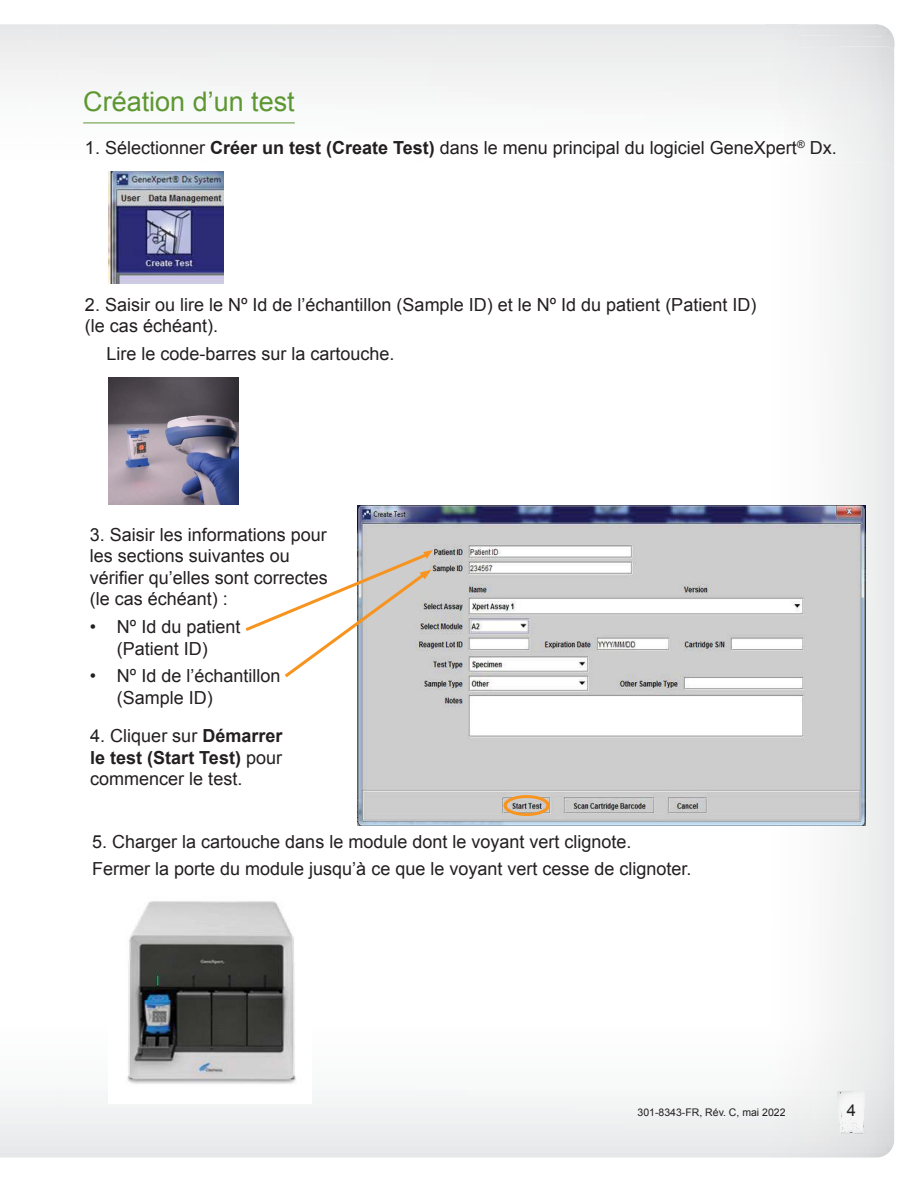
<style>
.page{position:relative;width:918px;height:1188px;background:#fff}
.page>*{position:absolute;margin:0;border:0;box-sizing:border-box;transform-origin:0 0}
.t1{font:27px "Arial";color:#5d9732}
.t2{font:18px/21.6px "Arial";color:#231f20}
.t3{font:16.5px "Arial";color:#231f20}
.t4{font:10.5px "Arial";color:#231f20}
.s1{font-weight:700}
</style>
<div class="page">
<img style="left:358px;top:505px;width:507px;height:320px">
<hr style="left:83px;top:123px;width:212px;height:1px;background:#5d9732">
<img style="left:125px;top:901px;width:176px;height:185px">
<img style="left:108px;top:171px;width:115px;height:112px">
<img style="left:108px;top:377px;width:130px;height:128px">
<div style="left:504px;top:795px;width:46px;height:21px;border:3px solid #f89520;border-radius:50%"></div>
<svg style="left:245px;top:550px;width:188px;height:130px"></svg>
<img style="left:837px;top:1111px;width:1px;height:23px">
<img style="left:837px;top:1091px;width:1px;height:20px">
<img style="left:838px;top:1091px;width:27px;height:43px">
<svg style="left:841px;top:1091px;width:10px;height:5px"></svg>
<img style="left:851px;top:1091px;width:14px;height:5px">
<h1 class="t1" style="left:83px;top:91px;width:213px">Création d’un test</h1>
<p class="t2" style="left:85px;top:138px;width:753px">1. Sélectionner <span class="s1">Créer un test (Create Test)</span> dans le menu principal du logiciel GeneXpert<sup>®</sup> Dx.</p>
<p class="t2" style="left:85px;top:294px;width:673px">2. Saisir ou lire le Nº Id de l’échantillon (Sample ID) et le Nº Id du patient (Patient ID) (le cas échéant).</p>
<p class="t2" style="left:107px;top:345px;width:290px">Lire le code-barres sur la cartouche.</p>
<p class="t2" style="left:90px;top:525px;width:240px">3. Saisir les informations pour les sections suivantes ou vérifier qu’elles sont correctes (le cas échéant) :</p>
<p class="t2" style="left:90px;top:617px;width:152px;text-align:center">• Nº Id du patient (Patient ID)</p>
<p class="t2" style="left:117px;top:667px;width:165px;text-indent:-27px">• Nº Id de l’échantillon (Sample ID)</p>
<p class="t2" style="left:90px;top:727px;width:194px;text-align:justify">4. Cliquer sur <span class="s1">Démarrer le test (Start Test)</span> pour commencer le test.</p>
<p class="t2" style="left:92px;top:829px;width:601px;line-height:27.6px">5. Charger la cartouche dans le module dont le voyant vert clignote.<br>Fermer la porte du module jusqu’à ce que le voyant vert cesse de clignoter.</p>
<p class="t4" style="left:638px;top:1108px;width:150px">301-8343-FR, Rév. C, mai 2022</p>
<p class="t3" style="left:847px;top:1104px;width:11px">4</p>
</div>
